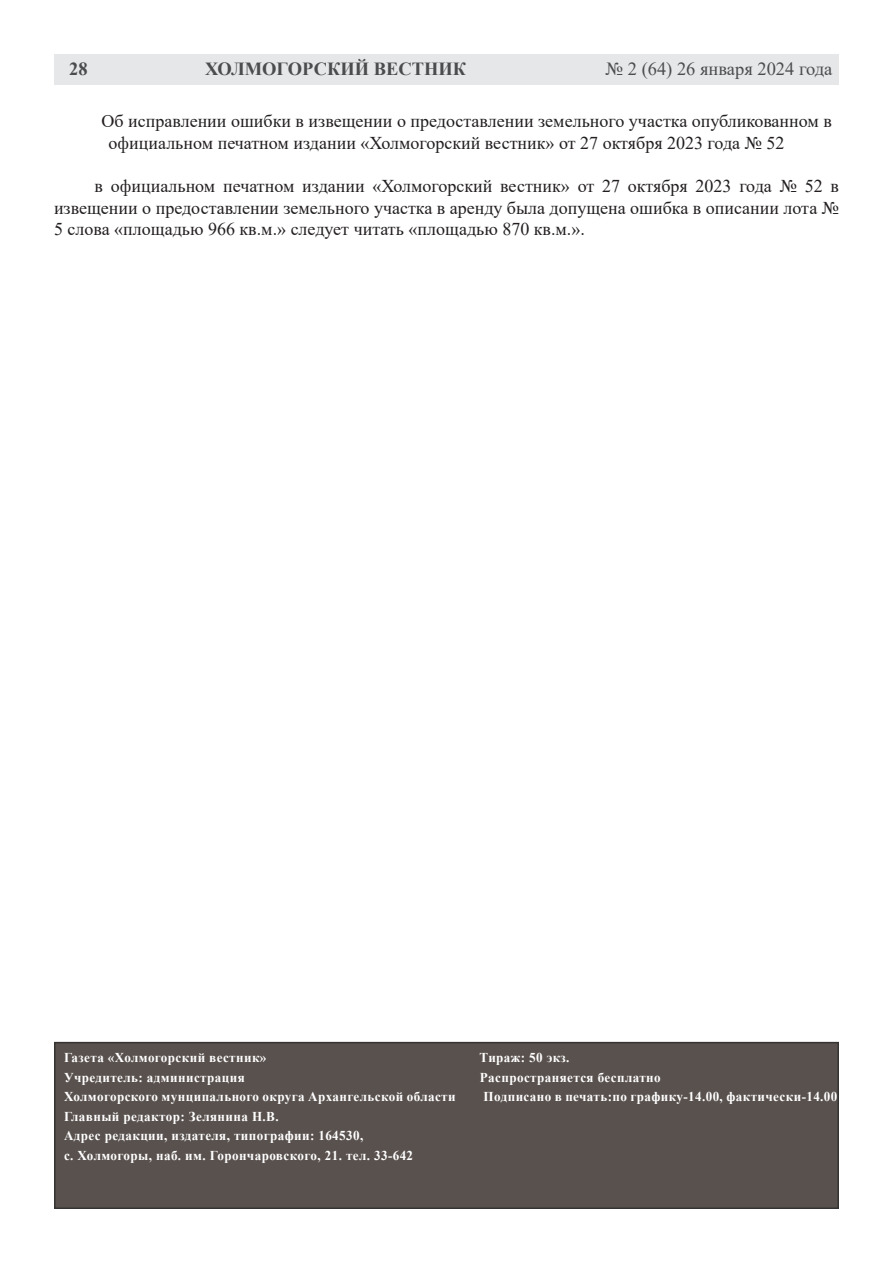
<style>
.page{position:relative;width:893px;height:1263px;background:#fff}
.page>*{position:absolute;margin:0;border:0;box-sizing:border-box;transform-origin:0 0}
.t1{font:18.45px "Times New Roman";color:#4b4c4d}
.t2{font:700 18.45px "Times New Roman";color:#4b4c4d}
.Обычный{font:18px/21.6px "Times New Roman";color:#231f20}
.t3{font:700 13.5px "Times New Roman";letter-spacing:.03em;color:#fff}
</style>
<div class="page">
<div style="left:54px;top:54px;width:785px;height:31px;background:#e6e7e9"></div>
<div style="left:55px;top:1042px;width:783px;height:166px;background:#59514e"></div>
<div style="left:54px;top:1042px;width:785px;height:167px;border:2px solid #353433"></div>
<p class="t2" style="left:69px;top:55px;width:20px">28</p>
<p class="t2" style="left:205px;top:55px;width:262px">ХОЛМОГОРСКИЙ ВЕСТНИК</p>
<p class="t1" style="left:606px;top:56px;width:228px">№ 2 (64) 26 января 2024 года</p>
<p class="Обычный" style="left:109px;top:110px;width:725px;text-indent:-7px">Об исправлении ошибки в извещении о предоставлении земельного участка опубликованном в официальном печатном издании «Холмогорский вестник» от 27 октября 2023 года № 52</p>
<p class="Обычный" style="left:54px;top:175px;width:786px;text-align:justify;text-indent:40px">в официальном печатном издании «Холмогорский вестник» от 27 октября 2023 года № 52 в извещении о предоставлении земельного участка в аренду была допущена ошибка в описании лота № 5 слова «площадью 966 кв.м.» следует читать «площадью 870 кв.м.».</p>
<p class="t3" style="left:64px;top:1048px;width:204px">Газета «Холмогорский вестник»</p>
<p class="t3" style="left:480px;top:1048px;width:91px">Тираж: 50 экз.</p>
<p class="t3" style="left:64px;top:1067px;width:182px">Учредитель: администрация</p>
<p class="t3" style="left:480px;top:1067px;width:182px">Распространяется бесплатно</p>
<p class="t3" style="left:64px;top:1087px;width:393px">Холмогорского мунципального округа Архангельской области</p>
<p class="t3" style="left:484px;top:1087px;width:355px">Подписано в печать:по графику-14.00, фактически-14.00</p>
<p class="t3" style="left:64px;top:1106px;width:216px">Главный редактор: Зелянина Н.В.</p>
<p class="t3" style="left:64px;top:1126px;width:301px">Адрес редакции, издателя, типографии: 164530,</p>
<p class="t3" style="left:64px;top:1145px;width:351px">с. Холмогоры, наб. им. Горончаровского, 21. тел. 33-642</p>
</div>
